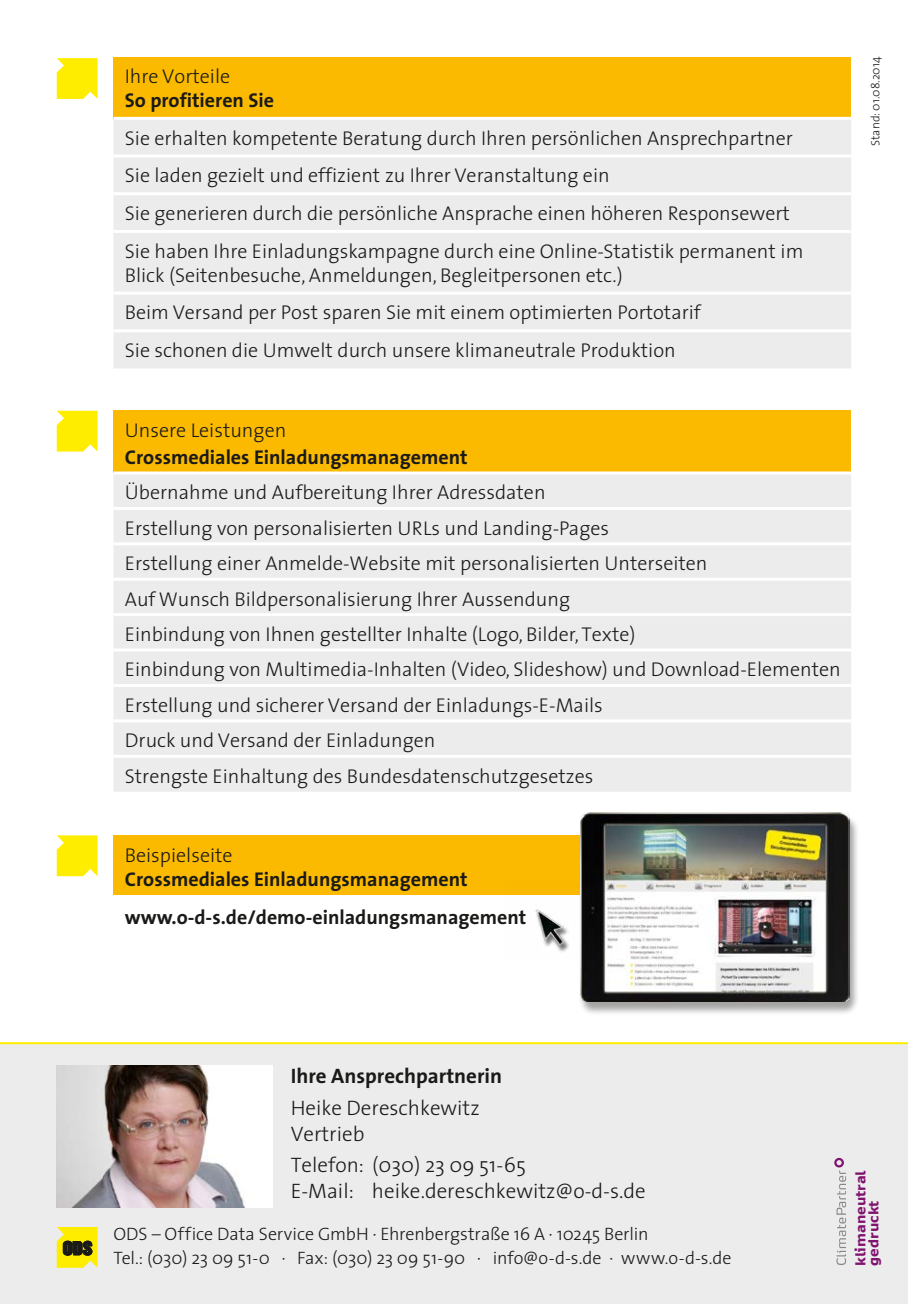
<style>
.page{position:relative;width:908px;height:1304px;background:#fff}
.page>*{position:absolute;margin:0;border:0;box-sizing:border-box;transform-origin:0 0}
.t1{font:300 21px/26px "The Sans";color:#1a1a18}
.t2{font:700 21px "The Sans";color:#1a1a18}
.tabellentext{font:300 20px/24px "The Sans";color:#1a1a18}
.tabellentext-2{font:700 20px/24px "The Sans";color:#1a1a18}
.fliesstext{font:300 20px "The Sans";color:#1a1a18}
.t3{font:300 18px/24px "The Sans";color:#1a1a18}
.t4{font:700 13.2px/13.2px "CP Type";color:#811370}
.t5{font:300 12px "The Sans";color:#1a1a18}
.s1{font-weight:300}
</style>
<div class="page">
<div style="left:0;top:1043px;width:907px;height:261px;background:#ececed"></div>
<hr style="left:0;top:1042px;width:907px;height:2px;background:#ffed00">
<svg style="left:57px;top:1227px;width:41px;height:41px;background:#c7ba16"></svg>
<svg style="left:834px;top:1158px;width:11px;height:107px"></svg>
<img style="left:57px;top:1066px;width:215px;height:141px">
<svg style="left:57px;top:58px;width:41px;height:41px;background:#ffee12"></svg>
<svg style="left:57px;top:411px;width:41px;height:41px;background:#ffee14"></svg>
<svg style="left:57px;top:835px;width:41px;height:41px;background:#ffee13"></svg>
<div style="left:113px;top:57px;width:737px;height:61px;background:#fbba00"></div>
<div style="left:114px;top:120px;width:736px;height:248px;background:#ececed"></div>
<hr style="left:113px;top:117px;width:737px;height:3px;background:#fff">
<hr style="left:113px;top:155px;width:737px;height:3px;background:#fff">
<hr style="left:113px;top:192px;width:737px;height:3px;background:#fff">
<hr style="left:113px;top:230px;width:737px;height:3px;background:#fff">
<hr style="left:113px;top:292px;width:737px;height:3px;background:#fff">
<hr style="left:113px;top:329px;width:737px;height:3px;background:#fff">
<div style="left:113px;top:411px;width:737px;height:62px;background:#fbba00"></div>
<div style="left:114px;top:475px;width:736px;height:317px;background:#ececed"></div>
<hr style="left:113px;top:471px;width:737px;height:3px;background:#fff">
<hr style="left:113px;top:507px;width:737px;height:3px;background:#fff">
<hr style="left:113px;top:542px;width:737px;height:3px;background:#fff">
<hr style="left:113px;top:578px;width:737px;height:3px;background:#fff">
<hr style="left:113px;top:613px;width:737px;height:3px;background:#fff">
<hr style="left:113px;top:649px;width:737px;height:3px;background:#fff">
<hr style="left:113px;top:684px;width:737px;height:3px;background:#fff">
<hr style="left:113px;top:719px;width:737px;height:3px;background:#fff">
<hr style="left:113px;top:755px;width:737px;height:3px;background:#fff">
<div style="left:113px;top:835px;width:471px;height:60px;background:#fbba00"></div>
<div style="left:578px;top:814px;width:281px;height:201px;background:#1a1a18;opacity:.4"></div>
<img style="left:580px;top:813px;width:269px;height:189px">
<img style="left:535px;top:909px;width:34px;height:43px">
<p class="tabellentext-2" style="left:125px;top:64px;width:151px"><span class="s1">Ihre Vorteile<br></span>So profitieren Sie</p>
<p class="tabellentext" style="left:125px;top:125px;width:669px">Sie erhalten kompetente Beratung durch Ihren persönlichen Ansprechpartner</p>
<p class="tabellentext" style="left:125px;top:163px;width:486px">Sie laden gezielt und effizient zu Ihrer Veranstaltung ein</p>
<p class="fliesstext" style="left:125px;top:197px;width:666px">Sie generieren durch die persönliche Ansprache einen höheren Responsewert</p>
<p class="tabellentext" style="left:125px;top:238px;width:679px">Sie haben Ihre Einladungskampagne durch eine Online-Statistik permanent im<br>Blick (Seitenbesuche, Anmeldungen, Begleitpersonen etc.)</p>
<p class="tabellentext" style="left:125px;top:300px;width:577px">Beim Versand per Post sparen Sie mit einem optimierten Portotarif</p>
<p class="tabellentext" style="left:125px;top:338px;width:552px">Sie schonen die Umwelt durch unsere klimaneutrale Produktion</p>
<p class="tabellentext" style="left:125px;top:418px;width:163px">Unsere Leistungen</p>
<p class="tabellentext-2" style="left:125px;top:445px;width:344px">Crossmediales Einladungsmanagement</p>
<p class="tabellentext" style="left:125px;top:480px;width:422px">Übernahme und Aufbereitung Ihrer Adressdaten</p>
<p class="tabellentext" style="left:125px;top:515px;width:485px">Erstellung von personalisierten URLs und Landing-Pages</p>
<p class="tabellentext" style="left:125px;top:551px;width:584px">Erstellung einer Anmelde-Website mit personalisierten Unterseiten</p>
<p class="tabellentext" style="left:125px;top:586px;width:446px">Auf Wunsch Bildpersonalisierung Ihrer Aussendung</p>
<p class="tabellentext" style="left:125px;top:622px;width:512px">Einbindung von Ihnen gestellter Inhalte (Logo, Bilder, Texte)</p>
<p class="tabellentext" style="left:125px;top:657px;width:717px">Einbindung von Multimedia-Inhalten (Video, Slideshow) und Download-Elementen</p>
<p class="tabellentext" style="left:125px;top:692px;width:479px">Erstellung und sicherer Versand der Einladungs-E-Mails</p>
<p class="tabellentext" style="left:125px;top:728px;width:312px">Druck und Versand der Einladungen</p>
<p class="tabellentext" style="left:125px;top:763px;width:470px">Strengste Einhaltung des Bundesdatenschutzgesetzes</p>
<p class="tabellentext-2" style="left:125px;top:842px;width:344px"><span class="s1">Beispielseite<br></span>Crossmediales Einladungsmanagement</p>
<p class="tabellentext-2" style="left:125px;top:905px;width:403px">www.o-d-s.de/demo-einladungsmanagement</p>
<p class="t5" style="left:865px;top:146px;width:91px;rotate:-90deg">Stand: 01.08.2014</p>
<p class="t2" style="left:290px;top:1058px;width:213px">Ihre Ansprechpartnerin</p>
<p class="t1" style="left:290px;top:1094px;width:190px">Heike Dereschkewitz<br>Vertrieb</p>
<p class="t1" style="left:290px;top:1151px;width:356px">Telefon: (030) 23 09 51-65<br>E-Mail: heike.dereschkewitz@o-d-s.de</p>
<p class="t3" style="left:113px;top:1222px;width:619px">ODS – Office Data Service GmbH · Ehrenbergstraße 16 A · 10245 Berlin<br>Tel.: (030) 23 09 51-0 · Fax: (030) 23 09 51-90 · info@o-d-s.de · www.o-d-s.de</p>
<p class="t4" style="left:853px;top:1266px;width:97px;rotate:-90deg">klimaneutral gedruckt</p>
</div>
